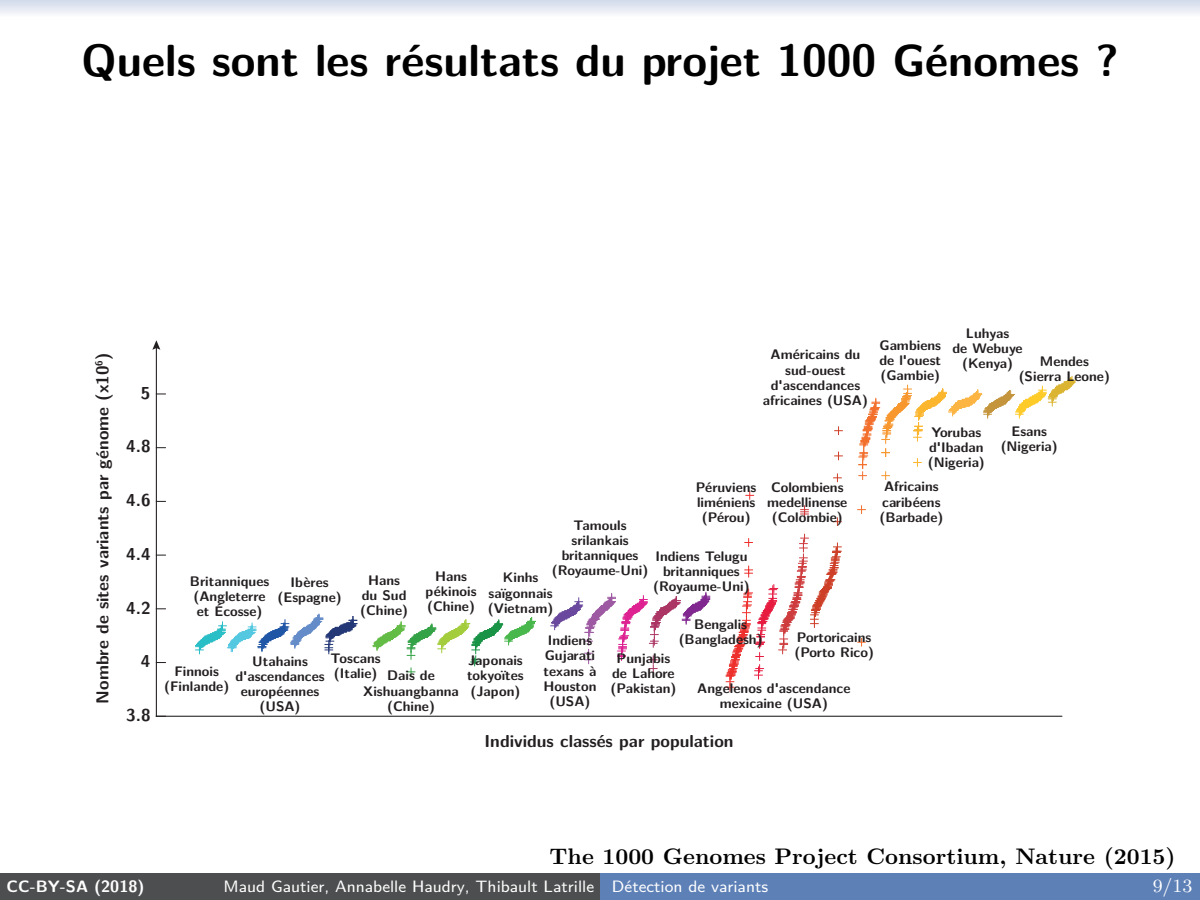
<style>
.page{position:relative;width:1200px;height:900px;background:#fff}
.page>*{position:absolute;margin:0;border:0;box-sizing:border-box;transform-origin:0 0}
.Page_number{font:700 45px "LM Sans 10";color:#000}
.Page_number-2{font:700 22.5px "LM Roman 10";color:#000}
.t1{font:18.75px "LM Roman 8";color:#fff}
.t2{font:700 17.31px "LM Sans 10";color:#231f20}
.t3{font:16.5px "LM Sans 8";color:#fff}
.t4{font:700 16.5px "LM Sans 10";color:#fff}
.t5{font:700 13.88px/15.1px "LM Sans 10";color:#231f20;text-align:center}
</style>
<div class="page">
<div style="left:0;top:874px;width:600px;height:26px;background:#4d4e4f"></div>
<div style="left:600px;top:874px;width:600px;height:26px;background:#5d80b7"></div>
<svg style="left:0;top:0;width:1200px;height:14px"></svg>
<hr style="left:156px;top:716px;width:906px;height:1px;background:#231f20">
<hr style="left:156px;top:347px;width:1px;height:369px;background:#231f20">
<svg style="left:152px;top:340px;width:8px;height:10px"></svg>
<svg style="left:858px;top:638px;width:7px;height:8px"></svg>
<svg style="left:858px;top:506px;width:7px;height:7px"></svg>
<svg style="left:859px;top:376px;width:217px;height:103px"></svg>
<svg style="left:834px;top:518px;width:7px;height:8px"></svg>
<svg style="left:834px;top:474px;width:7px;height:8px"></svg>
<svg style="left:835px;top:452px;width:7px;height:8px"></svg>
<svg style="left:835px;top:427px;width:7px;height:8px"></svg>
<svg style="left:801px;top:506px;width:7px;height:12px"></svg>
<svg style="left:726px;top:534px;width:115px;height:157px"></svg>
<svg style="left:746px;top:492px;width:8px;height:7px"></svg>
<svg style="left:551px;top:592px;width:159px;height:80px"></svg>
<svg style="left:373px;top:618px;width:162px;height:58px"></svg>
<svg style="left:196px;top:614px;width:161px;height:40px"></svg>
<p class="Page_number" style="left:81px;top:25px;width:1039px">Quels sont les résultats du projet 1000 Génomes ?</p>
<p class="t2" style="left:89px;top:704px;width:352px;rotate:-90deg">Nombre de sites variants par génome (x10<sup>6</sup>)</p>
<p class="t2" style="left:141px;top:379px;width:11px">5</p>
<p class="t2" style="left:126px;top:433px;width:26px">4.8</p>
<p class="t2" style="left:126px;top:486px;width:26px">4.6</p>
<p class="t2" style="left:126px;top:540px;width:26px">4.4</p>
<p class="t2" style="left:126px;top:594px;width:26px">4.2</p>
<p class="t2" style="left:141px;top:648px;width:11px">4</p>
<p class="t2" style="left:126px;top:701px;width:26px">3.8</p>
<p class="t5" style="left:763px;top:346px;width:107px">Américains du sud-ouest d'ascendances africaines (USA)</p>
<p class="t5" style="left:879px;top:337px;width:63px;text-align:justify">Gambiens de l'ouest (Gambie)</p>
<p class="t5" style="left:953px;top:325px;width:72px">Luhyas<br>de Webuye (Kenya)</p>
<p class="t5" style="left:1019px;top:352px;width:93px">Mendes (Sierra Leone)</p>
<p class="t5" style="left:928px;top:424px;width:59px;text-align:left">Yorubas d'Ibadan (Nigeria)</p>
<p class="t5" style="left:1001px;top:423px;width:59px">Esans (Nigeria)</p>
<p class="t5" style="left:879px;top:478px;width:65px">Africains caribéens (Barbade)</p>
<p class="t5" style="left:696px;top:479px;width:62px">Péruviens liméniens (Pérou)</p>
<p class="t5" style="left:767px;top:479px;width:82px">Colombiens medellinense (Colombie)</p>
<p class="t5" style="left:552px;top:516px;width:98px">Tamouls srilankais britanniques (Royaume-Uni)</p>
<p class="t5" style="left:653px;top:547px;width:98px">Indiens Telugu britanniques (Royaume-Uni)</p>
<p class="t5" style="left:426px;top:568px;width:52px">Hans pékinois (Chine)</p>
<p class="t5" style="left:488px;top:569px;width:67px">Kinhs saïgonnais (Vietnam)</p>
<p class="t5" style="left:360px;top:572px;width:49px">Hans du Sud (Chine)</p>
<p class="t5" style="left:190px;top:572px;width:81px;text-align:left">Britanniques (Angleterre et Écosse)</p>
<p class="t5" style="left:278px;top:574px;width:66px">Ibères (Espagne)</p>
<p class="t5" style="left:331px;top:650px;width:52px;text-align:left">Toscans (Italie)</p>
<p class="t5" style="left:679px;top:616px;width:86px">Bengalis (Bangladesh)</p>
<p class="t5" style="left:794px;top:628px;width:81px;text-align:left">Portoricains (Porto Rico)</p>
<p class="t5" style="left:543px;top:632px;width:55px">Indiens<br>Gujarati texans à<br>Houston (USA)</p>
<p class="t5" style="left:611px;top:649px;width:67px">Punjabis de Lahore (Pakistan)</p>
<p class="t5" style="left:467px;top:652px;width:58px;text-align:justify">Japonais tokyoïtes (Japon)</p>
<p class="t5" style="left:235px;top:653px;width:91px">Utahains d'ascendances européennes (USA)</p>
<p class="t5" style="left:164px;top:662px;width:67px">Finnois (Finlande)</p>
<p class="t5" style="left:363px;top:667px;width:97px">Dais de<br>Xishuangbanna (Chine)</p>
<p class="t5" style="left:697px;top:679px;width:155px">Angelenos d'ascendance mexicaine (USA)</p>
<p class="t2" style="left:485px;top:727px;width:251px">Individus classés par population</p>
<p class="Page_number-2" style="left:550px;top:838px;width:627px">The 1000 Genomes Project Consortium, Nature (2015)</p>
<p class="t4" style="left:7px;top:873px;width:139px">CC-BY-SA (2018)</p>
<p class="t3" style="left:224px;top:873px;width:546px">Maud Gautier, Annabelle Haudry, Thibault Latrille Détection de variants</p>
<h3 class="t1" style="left:1153px;top:871px;width:41px">9/13</h3>
</div>
